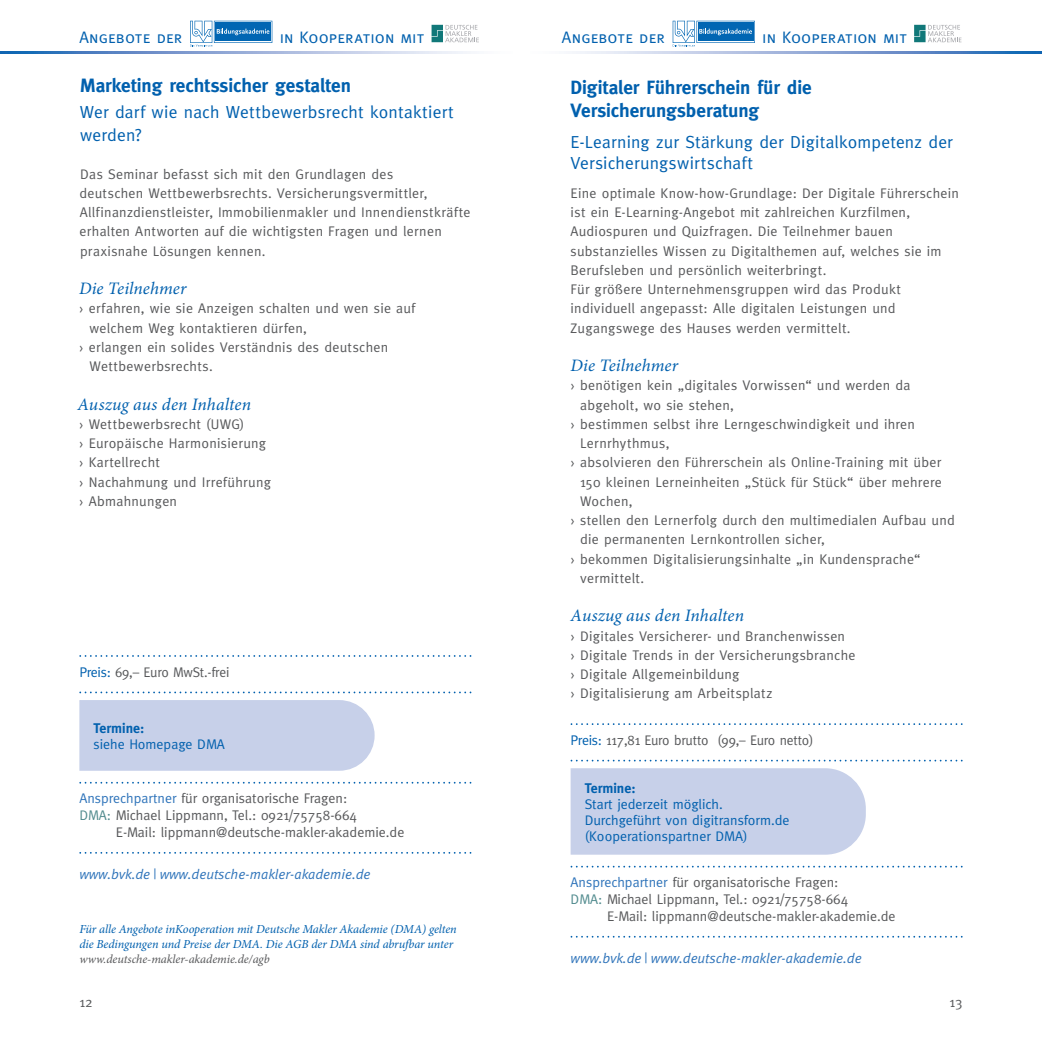
<style>
.page{position:relative;width:1042px;height:1042px;background:#fff}
.page>*{position:absolute;margin:0;border:0;box-sizing:border-box;transform-origin:0 0}
.t1{font:700 19.25px/23.1px "Meta";letter-spacing:-.005em;color:#0160ae}
.t2{font:17.5px/21px "Meta";letter-spacing:.01em;color:#0160ae}
.t3{font:italic 17.5px "Minion Pro";letter-spacing:.005em;color:#0160ae}
.t4{font:16.62px "Meta Caps";letter-spacing:.005em;color:#0160ae}
.t5{font:14px/19.2px "Meta";letter-spacing:.02em;color:#57585a}
.t6{font:14px "Meta";color:#57585a}
.t7{font:14px/15.8px "Meta";color:#0160ae}
.t8{font:italic 14px "Meta Normal";color:#2f74ba}
.t9{font:14px "Meta";letter-spacing:-.01em;color:#57585a}
.t10{font:14px "Meta";letter-spacing:-.02em;color:#57585a}
.t11{font:700 14px "Meta";color:#0160ae}
.t12{font:italic 12.25px/14.7px "Minion Pro";letter-spacing:-.005em;color:#0160ae}
.t13{font:italic 12.25px "Minion Pro";letter-spacing:-.005em;color:#57585a}
.s1{color:#0160ae}
.s2{color:#2f74ba}
.s3{color:#518b8e}
.s4{font-family:"Meta";font-style:normal}
</style>
<div class="page">
<svg style="left:0;top:51px;width:1042px;height:3px;background:#99b3da"></svg>
<svg style="left:672px;top:20px;width:83px;height:27px"></svg>
<svg style="left:673px;top:21px;width:82px;height:26px"></svg>
<svg style="left:914px;top:24px;width:48px;height:19px"></svg>
<svg style="left:914px;top:25px;width:47px;height:17px"></svg>
<svg style="left:190px;top:20px;width:83px;height:23px"></svg>
<svg style="left:190px;top:21px;width:82px;height:26px"></svg>
<svg style="left:431px;top:24px;width:48px;height:19px"></svg>
<svg style="left:431px;top:25px;width:48px;height:17px"></svg>
<svg style="left:79px;top:655px;width:392px;height:2px"></svg>
<svg style="left:79px;top:691px;width:392px;height:2px"></svg>
<svg style="left:79px;top:782px;width:392px;height:1px"></svg>
<svg style="left:79px;top:852px;width:392px;height:1px"></svg>
<div style="left:79px;top:700px;width:296px;height:71px;background:#c7d0e9"></div>
<svg style="left:570px;top:723px;width:392px;height:2px"></svg>
<svg style="left:570px;top:760px;width:392px;height:1px"></svg>
<svg style="left:570px;top:866px;width:392px;height:1px"></svg>
<svg style="left:570px;top:936px;width:392px;height:1px"></svg>
<div style="left:570px;top:768px;width:296px;height:86px;background:#c7d0e9"></div>
<p class="t4" style="left:79px;top:28px;width:105px">Angebote der</p>
<p class="t4" style="left:280px;top:28px;width:146px">in Kooperation mit</p>
<p class="t4" style="left:562px;top:28px;width:105px">Angebote der</p>
<p class="t4" style="left:762px;top:28px;width:146px">in Kooperation mit</p>
<h1 class="t1" style="left:570px;top:76px;width:243px">Digitaler Führerschein für die<br>Versicherungsberatung</h1>
<p class="t2" style="left:570px;top:132px;width:384px">E-Learning zur Stärkung der Digitalkompetenz der<br>Versicherungswirtschaft</p>
<p class="t5" style="left:570px;top:183px;width:390px">Eine optimale Know-how-Grundlage: Der Digitale Führerschein ist ein E-Learning-Angebot mit zahlreichen Kurzfilmen, Audiospuren und Quizfragen. Die Teilnehmer bauen substanzielles Wissen zu Digitalthemen auf, welches sie im Berufsleben und persönlich weiterbringt.<br>Für größere Unternehmensgruppen wird das Produkt individuell angepasst: Alle digitalen Leistungen und Zugangswege des Hauses werden vermittelt.</p>
<p class="t3" style="left:570px;top:353px;width:109px">Die Teilnehmer</p>
<p class="t5" style="left:570px;top:376px;width:341px">› benötigen kein „digitales Vorwissen“ und werden da</p>
<p class="t5" style="left:580px;top:395px;width:155px">abgeholt, wo sie stehen,</p>
<p class="t5" style="left:570px;top:414px;width:346px">› bestimmen selbst ihre Lerngeschwindigkeit und ihren</p>
<p class="t5" style="left:580px;top:433px;width:91px">Lernrhythmus,</p>
<p class="t5" style="left:570px;top:453px;width:372px">› absolvieren den Führerschein als Online-Training mit über</p>
<p class="t5" style="left:580px;top:472px;width:363px">150 kleinen Lerneinheiten „Stück für Stück“ über mehrere</p>
<p class="t5" style="left:580px;top:491px;width:54px">Wochen,</p>
<p class="t5" style="left:570px;top:510px;width:386px">› stellen den Lernerfolg durch den multimedialen Aufbau und</p>
<p class="t5" style="left:580px;top:530px;width:246px">die permanenten Lernkontrollen sicher,</p>
<p class="t5" style="left:570px;top:549px;width:351px">› bekommen Digitalisierungsinhalte „in Kundensprache“</p>
<p class="t5" style="left:580px;top:568px;width:65px">vermittelt.</p>
<p class="t3" style="left:570px;top:604px;width:175px">Auszug aus den Inhalten</p>
<p class="t5" style="left:570px;top:626px;width:286px">› Digitales Versicherer- und Branchenwissen<br>› Digitale Trends in der Versicherungsbranche › Digitale Allgemeinbildung<br>› Digitalisierung am Arbeitsplatz</p>
<h1 class="t1" style="left:80px;top:74px;width:272px">Marketing rechtssicher gestalten</h1>
<p class="t2" style="left:80px;top:100px;width:376px;line-height:23.1px">Wer darf wie nach Wettbewerbsrecht kontaktiert werden?</p>
<p class="t5" style="left:79px;top:164px;width:393px">Das Seminar befasst sich mit den Grundlagen des<br>deutschen Wettbewerbsrechts. Versicherungsvermittler, Allfinanzdienstleister, Immobilienmakler und Innendienstkräfte erhalten Antworten auf die wichtigsten Fragen und lernen praxisnahe Lösungen kennen.</p>
<p class="t3" style="left:79px;top:276px;width:109px">Die Teilnehmer</p>
<p class="t5" style="left:79px;top:299px;width:337px">› erfahren, wie sie Anzeigen schalten und wen sie auf</p>
<p class="t5" style="left:90px;top:318px;width:219px">welchem Weg kontaktieren dürfen,</p>
<p class="t5" style="left:79px;top:337px;width:311px">› erlangen ein solides Verständnis des deutschen</p>
<p class="t5" style="left:90px;top:356px;width:125px">Wettbewerbsrechts.</p>
<p class="t3" style="left:78px;top:392px;width:175px">Auszug aus den Inhalten</p>
<p class="t5" style="left:79px;top:414px;width:193px">› Wettbewerbsrecht (UWG)<br>› Europäische Harmonisierung › Kartellrecht<br>› Nachahmung und Irreführung › Abmahnungen</p>
<p class="t10" style="left:79px;top:664px;width:151px"><span class="s1">Preis:</span> 69,– Euro MwSt.-frei</p>
<p class="t11" style="left:94px;top:720px;width:52px">Termine:</p>
<p class="t7" style="left:94px;top:736px;width:133px">siehe Homepage DMA</p>
<p class="t6" style="left:79px;top:790px;width:269px"><span class="s2">Ansprechpartner</span> für organisatorische Fragen:</p>
<p class="t6" style="left:79px;top:807px;width:279px"><span class="s3">DMA:</span> Michael Lippmann, Tel.: 0921/75758-664</p>
<p class="t6" style="left:116px;top:824px;width:290px">E-Mail: lippmann@deutsche-makler-akademie.de</p>
<p class="t8" style="left:79px;top:866px;width:293px">www.bvk.de <span class="s4">|</span> www.deutsche-makler-akademie.de</p>
<p class="t12" style="left:79px;top:922px;width:379px">Für alle Angebote inKooperation mit Deutsche Makler Akademie (DMA) gelten die Bedingungen und Preise der DMA. Die AGB der DMA sind abrufbar unter</p>
<p class="t13" style="left:79px;top:950px;width:192px">www.deutsche-makler-akademie.de/agb</p>
<p class="t9" style="left:570px;top:732px;width:245px"><span class="s1">Preis:</span> 117,81 Euro brutto (99,– Euro netto)</p>
<p class="t11" style="left:585px;top:780px;width:52px">Termine:</p>
<p class="t7" style="left:585px;top:796px;width:206px">Start jederzeit möglich.<br>Durchgeführt von digitransform.de (Kooperationspartner DMA)</p>
<p class="t6" style="left:570px;top:874px;width:269px"><span class="s2">Ansprechpartner</span> für organisatorische Fragen:</p>
<p class="t6" style="left:570px;top:891px;width:279px"><span class="s3">DMA:</span> Michael Lippmann, Tel.: 0921/75758-664</p>
<p class="t6" style="left:607px;top:908px;width:290px">E-Mail: lippmann@deutsche-makler-akademie.de</p>
<p class="t8" style="left:570px;top:949px;width:293px">www.bvk.de <span class="s4">|</span> www.deutsche-makler-akademie.de</p>
<p class="t5" style="left:79px;top:993px;width:15px">12</p>
<p class="t5" style="left:949px;top:993px;width:14px">13</p>
</div>
